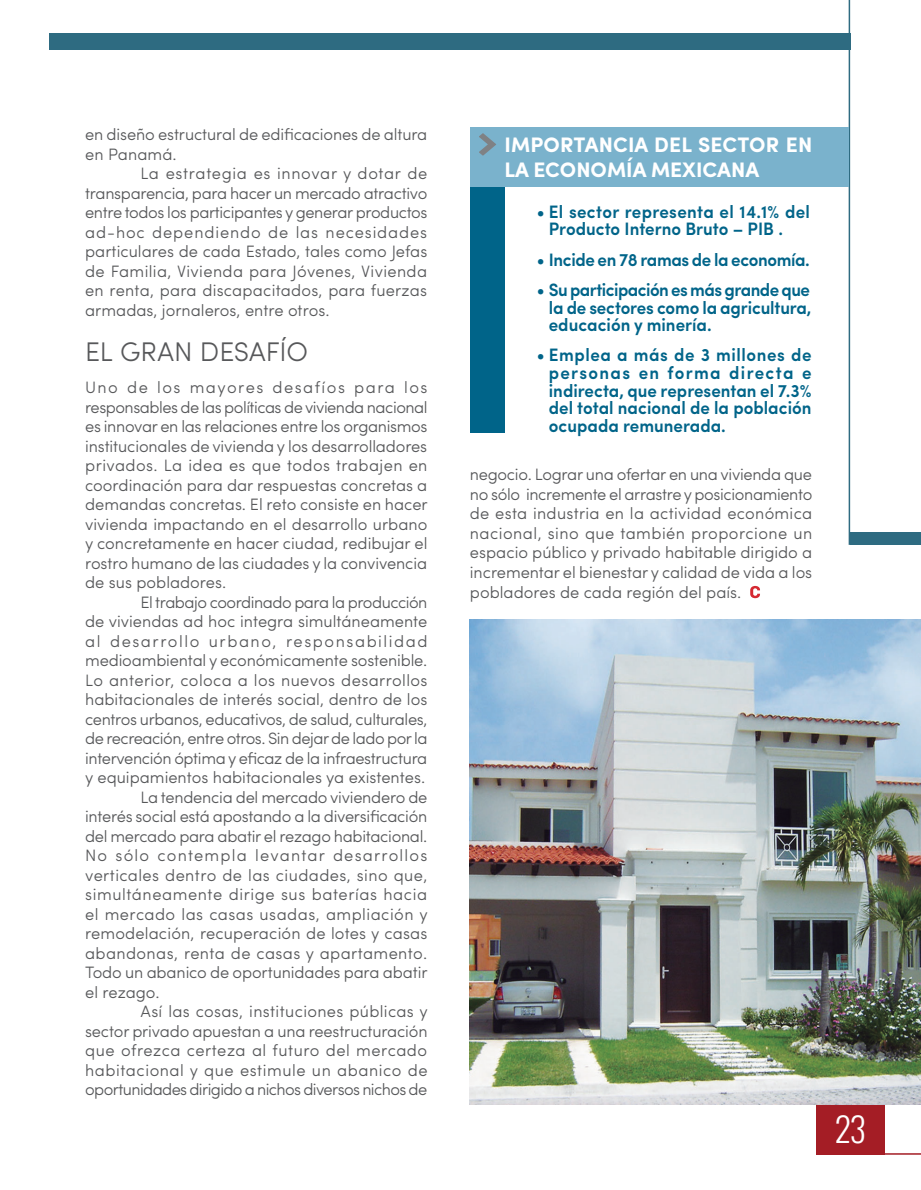
<style>
.page{position:relative;width:921px;height:1190px;background:#fff}
.page>*{position:absolute;margin:0;border:0;box-sizing:border-box;transform-origin:0 0}
.t1{font:300 33px "Oswald";color:#fff}
.SUBTITULOS{font:300 27px "Sofia Pro";letter-spacing:-.01em;color:#57585a}
.TEXTOS{font:700 21px/25.2px "Sofia Pro";color:#fff}
.TEXTOS-2{font:600 18px/17.5px "Sofia Pro";color:#006489;text-align:justify;scale:.95 1}
.TEXTOS-3{font:600 18px "Sofia Pro";letter-spacing:-.02em;color:#006489;scale:.95 1}
.TEXTOS-4{font:300 16.5px/19.5px "Sofia Pro";letter-spacing:-.005em;color:#57585a;text-align:justify}
</style>
<div class="page">
<svg style="left:750px;top:586px;width:10px;height:12px"></svg>
<hr style="left:848px;top:0;width:2px;height:545px;background:#2e6b81">
<div style="left:850px;top:532px;width:71px;height:13px;background:#2e6b81"></div>
<div style="left:49px;top:33px;width:801px;height:17px;background:#2e6b81"></div>
<div style="left:816px;top:1103px;width:68px;height:51px;background:#a41d25"></div>
<hr style="left:816px;top:1153px;width:105px;height:1px;background:#a41d25">
<div style="left:470px;top:140px;width:34px;height:292px;background:#006489"></div>
<div style="left:470px;top:128px;width:378px;height:59px;background:#7ab2cc"></div>
<svg style="left:479px;top:133px;width:17px;height:23px"></svg>
<hr style="left:0;top:721px;width:1px;height:34px;background:#7ab2cc">
<img style="left:470px;top:619px;width:451px;height:485px">
<p class="TEXTOS-4" style="left:85px;top:123px;width:344px">en diseño estructural de edificaciones de altura en Panamá.</p>
<p class="TEXTOS-4" style="left:85px;top:162px;width:344px;text-indent:55px">La estrategia es innovar y dotar de transparencia, para hacer un mercado atractivo entre todos los participantes y generar productos ad-hoc dependiendo de las necesidades particulares de cada Estado, tales como Jefas de Familia, Vivienda para Jóvenes, Vivienda en renta, para discapacitados, para fuerzas armadas, jornaleros, entre otros.</p>
<p class="SUBTITULOS" style="left:85px;top:331px;width:224px">EL GRAN DESAFÍO</p>
<p class="TEXTOS-4" style="left:85px;top:376px;width:344px">Uno de los mayores desafíos para los responsables de las políticas de vivienda nacional es innovar en las relaciones entre los organismos institucionales de vivienda y los desarrolladores privados. La idea es que todos trabajen en coordinación para dar respuestas concretas a demandas concretas. El reto consiste en hacer vivienda impactando en el desarrollo urbano y concretamente en hacer ciudad, redibujar el rostro humano de las ciudades y la convivencia de sus pobladores.</p>
<p class="TEXTOS-4" style="left:85px;top:591px;width:344px;text-indent:55px">El trabajo coordinado para la producción de viviendas ad hoc integra simultáneamente al desarrollo urbano, responsabilidad medioambiental y económicamente sostenible.<br>Lo anterior, coloca a los nuevos desarrollos habitacionales de interés social, dentro de los centros urbanos, educativos, de salud, culturales, de recreación, entre otros. Sin dejar de lado por la intervención óptima y eficaz de la infraestructura y equipamientos habitacionales ya existentes.</p>
<p class="TEXTOS-4" style="left:85px;top:786px;width:344px;text-indent:55px">La tendencia del mercado viviendero de interés social está apostando a la diversificación del mercado para abatir el rezago habitacional.<br>No sólo contempla levantar desarrollos verticales dentro de las ciudades, sino que, simultáneamente dirige sus baterías hacia el mercado las casas usadas, ampliación y remodelación, recuperación de lotes y casas abandonas, renta de casas y apartamento.<br>Todo un abanico de oportunidades para abatir el rezago.</p>
<p class="TEXTOS-4" style="left:85px;top:1000px;width:344px;text-indent:55px">Así las cosas, instituciones públicas y sector privado apuestan a una reestructuración que ofrezca certeza al futuro del mercado habitacional y que estimule un abanico de oportunidades dirigido a nichos diversos nichos de</p>
<p class="TEXTOS" style="left:504px;top:131px;width:309px">IMPORTANCIA DEL SECTOR EN<br>LA ECONOMÍA MEXICANA</p>
<p class="TEXTOS-2" style="left:549px;top:201px;width:276px;text-indent:-12px">• El sector representa el 14.1% del<br>Producto Interno Bruto – PIB .</p>
<p class="TEXTOS-3" style="left:537px;top:246px;width:289px">• Incide en 78 ramas de la economía.</p>
<p class="TEXTOS-2" style="left:549px;top:280px;width:278px;text-indent:-12px">• Su participación es más grande que la de sectores como la agricultura, educación y minería.</p>
<p class="TEXTOS-2" style="left:549px;top:345px;width:278px;text-indent:-12px">• Emplea a más de 3 millones de personas en forma directa e indirecta, que representan el 7.3% del total nacional de la población ocupada remunerada.</p>
<p class="TEXTOS-4" style="left:470px;top:464px;width:344px">negocio. Lograr una ofertar en una vivienda que no sólo incremente el arrastre y posicionamiento de esta industria en la actividad económica nacional, sino que también proporcione un espacio público y privado habitable dirigido a incrementar el bienestar y calidad de vida a los pobladores de cada región del país.</p>
<h1 class="t1" style="left:835px;top:1105px;width:32px">23</h1>
</div>
